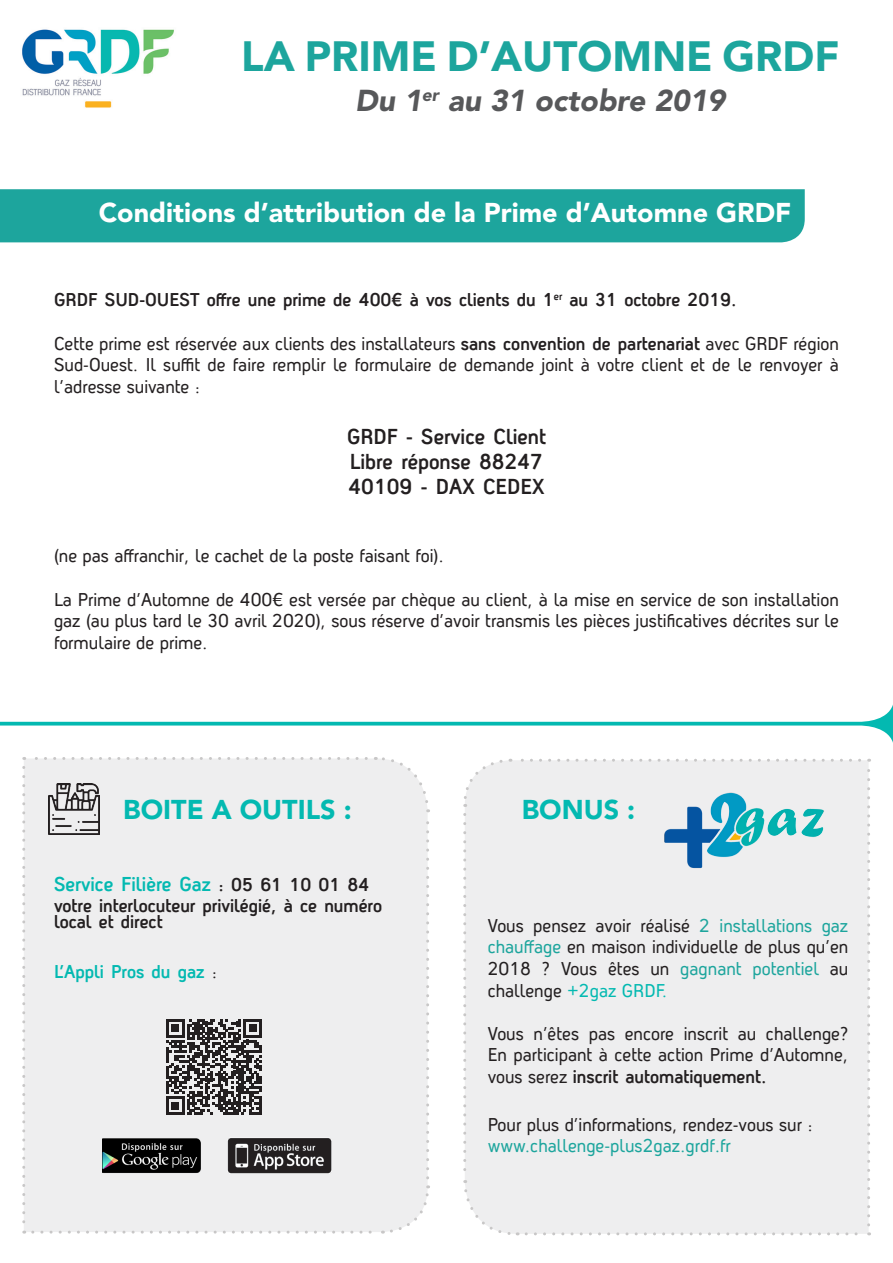
<style>
.page{position:relative;width:893px;height:1263px;background:#fff}
.page>*{position:absolute;margin:0;border:0;box-sizing:border-box;transform-origin:0 0}
.t1{font:900 42px "Avenir LT Std";color:#1da59d}
.t2{font:italic 900 30px "Avenir LT Std";color:#57585a}
.t3{font:900 27px "Avenir LT Std";color:#fff}
.t4{font:900 27px "Avenir LT Std";color:#03b9b1}
.t5{font:700 21px "Antagometrica BT";color:#231f20}
.t6{font:700 19.5px "Antagometrica BT";color:#03b9b1}
.t7{font:18px/21.6px "Antagometrica BT";color:#231f20;text-align:justify}
.t8{font:700 18px "Antagometrica BT";color:#231f20}
.t9{font:18px "Antagometrica BT";color:#1da59d}
.t10{font:700 18px "Antagometrica BT";color:#03b9b1}
.s1{font-weight:700}
.s2{font-size:18px;color:#231f20}
.s3{font-weight:400;color:#231f20}
.s4{color:#1da59d}
.s5{color:#03b9b1}
</style>
<div class="page">
<div style="left:465px;top:760px;width:404px;height:474px;background:#eeeeef"></div>
<svg style="left:867px;top:759px;width:3px;height:466px"></svg>
<svg style="left:463px;top:758px;width:397px;height:49px;background:#eeeeef"></svg>
<svg style="left:463px;top:814px;width:55px;height:422px;background:#efeff0"></svg>
<svg style="left:526px;top:1232px;width:344px;height:3px"></svg>
<div style="left:24px;top:758px;width:404px;height:474px;background:#eeeeef"></div>
<svg style="left:22px;top:767px;width:3px;height:466px"></svg>
<svg style="left:33px;top:1185px;width:397px;height:49px;background:#eeeeef"></svg>
<div style="left:375px;top:757px;width:55px;height:421px;background:#eeeeef"></div>
<svg style="left:24px;top:757px;width:342px;height:3px"></svg>
<div style="left:0;top:189px;width:805px;height:53px;background:#1da59d"></div>
<img style="left:650px;top:775px;width:190px;height:116px">
<img style="left:22px;top:29px;width:152px;height:79px">
<svg style="left:0;top:705px;width:893px;height:38px"></svg>
<svg style="left:166px;top:1019px;width:96px;height:96px;background:#727071"></svg>
<hr style="left:259px;top:1097px;width:3px;height:18px;background:#231f20">
<img style="left:102px;top:1138px;width:99px;height:35px">
<img style="left:227px;top:1138px;width:105px;height:36px">
<img style="left:48px;top:783px;width:52px;height:52px">
<p class="t1" style="left:241px;top:31px;width:599px">LA PRIME D’AUTOMNE GRDF</p>
<p class="t2" style="left:355px;top:82px;width:372px">Du 1<sup>er</sup> au 31 octobre 2019</p>
<p class="t3" style="left:99px;top:197px;width:694px">Conditions d’attribution de la Prime d’Automne GRDF</p>
<p class="t8" style="left:54px;top:289px;width:684px">GRDF SUD-OUEST offre une prime de 400€ à vos clients du 1<sup>er</sup> au 31 octobre 2019.</p>
<p class="t7" style="left:54px;top:332px;width:786px">Cette prime est réservée aux clients des installateurs <span class="s1">sans convention de partenariat</span> avec GRDF région Sud-Ouest. Il suffit de faire remplir le formulaire de demande joint à votre client et de le renvoyer à l’adresse suivante :</p>
<p class="t5" style="left:347px;top:423px;width:200px">GRDF - Service Client</p>
<p class="t5" style="left:350px;top:448px;width:195px">Libre réponse 88247</p>
<p class="t5" style="left:348px;top:474px;width:197px">40109 - DAX CEDEX</p>
<p class="t7" style="left:54px;top:545px;width:391px">(ne pas affranchir, le cachet de la poste faisant foi).</p>
<p class="t7" style="left:54px;top:588px;width:786px">La Prime d’Automne de 400€ est versée par chèque au client, à la mise en service de son installation gaz (au plus tard le 30 avril 2020), sous réserve d’avoir transmis les pièces justificatives décrites sur le formulaire de prime.</p>
<p class="t4" style="left:123px;top:793px;width:230px">BOITE A OUTILS :</p>
<p class="t6" style="left:54px;top:872px;width:317px">Service Filière Gaz <span class="s2">: 05 61 10 01 84</span></p>
<p class="t8" style="left:54px;top:894px;width:330px">votre interlocuteur privilégié, à ce numéro</p>
<p class="t8" style="left:54px;top:911px;width:110px">local et direct</p>
<p class="t10" style="left:54px;top:960px;width:165px">L’Appli Pros du gaz <span class="s3">:</span></p>
<p class="t4" style="left:522px;top:793px;width:115px">BONUS :</p>
<p class="t7" style="left:488px;top:914px;width:362px">Vous pensez avoir réalisé <span class="s4">2 installations gaz chauffage</span> en maison individuelle de plus qu’en 2018 ? Vous êtes un <span class="s4">gagnant potentiel</span> au challenge <span class="s5">+2gaz GRDF.</span></p>
<p class="t7" style="left:488px;top:1022px;width:362px">Vous n’êtes pas encore inscrit au challenge?<br>En participant à cette action Prime d’Automne, vous serez <span class="s1">inscrit automatiquement.</span></p>
<p class="t7" style="left:488px;top:1113px;width:327px">Pour plus d’informations, rendez-vous sur :</p>
<p class="t9" style="left:488px;top:1135px;width:245px">www.challenge-plus2gaz.grdf.fr</p>
</div>
